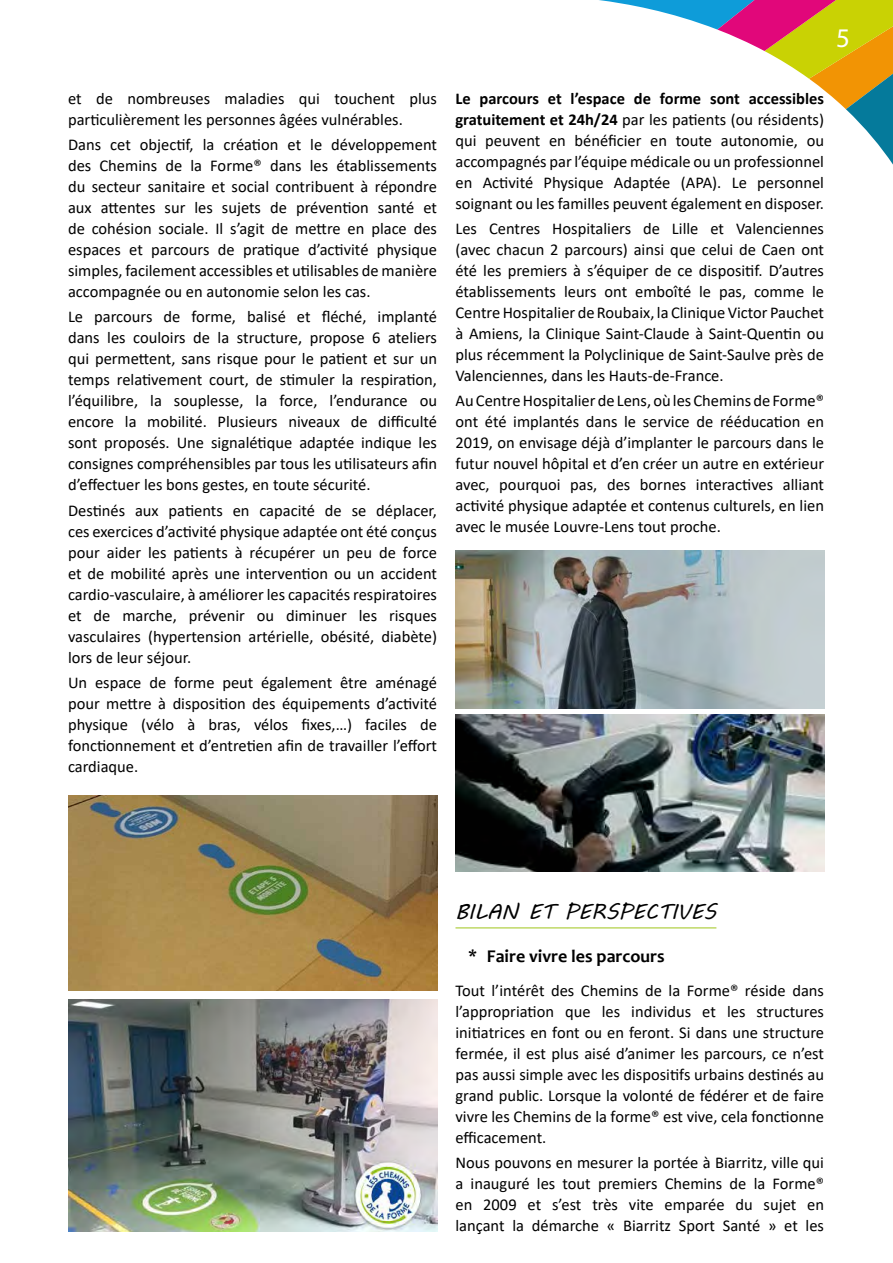
<style>
.page{position:relative;width:893px;height:1263px;background:#fff}
.page>*{position:absolute;margin:0;border:0;box-sizing:border-box;transform-origin:0 0}
.t1{font:27px "Myriad Pro";color:#fff}
.t2{font:21px "MV Boli";color:#000}
.t3{font:700 18px "Candara";color:#000}
.t4{font:16.5px/21px "Calibri";color:#000;text-align:justify}
.s1{font-weight:700}
</style>
<div class="page">
<svg style="left:599px;top:0;width:294px;height:165px"></svg>
<img style="left:68px;top:795px;width:369px;height:196px">
<img style="left:68px;top:999px;width:369px;height:232px">
<img style="left:455px;top:551px;width:370px;height:157px">
<img style="left:455px;top:714px;width:370px;height:158px">
<hr style="left:455px;top:927px;width:261px;height:1px;background:#a2c621">
<p class="t4" style="left:68px;top:87px;width:370px">et de nombreuses maladies qui touchent plus particulièrement les personnes âgées vulnérables.</p>
<p class="t4" style="left:68px;top:134px;width:371px">Dans cet objectif, la création et le développement des Chemins de la Forme® dans les établissements du secteur sanitaire et social contribuent à répondre aux attentes sur les sujets de prévention santé et de cohésion sociale. Il s’agit de mettre en place des espaces et parcours de pratique d’activité physique simples, facilement accessibles et utilisables de manière accompagnée ou en autonomie selon les cas.</p>
<p class="t4" style="left:68px;top:306px;width:371px">Le parcours de forme, balisé et fléché, implanté dans les couloirs de la structure, propose 6 ateliers qui permettent, sans risque pour le patient et sur un temps relativement court, de stimuler la respiration, l’équilibre, la souplesse, la force, l’endurance ou encore la mobilité. Plusieurs niveaux de difficulté sont proposés. Une signalétique adaptée indique les consignes compréhensibles par tous les utilisateurs afin d’effectuer les bons gestes, en toute sécurité.</p>
<p class="t4" style="left:68px;top:499px;width:371px">Destinés aux patients en capacité de se déplacer, ces exercices d’activité physique adaptée ont été conçus pour aider les patients à récupérer un peu de force et de mobilité après une intervention ou un accident cardio-vasculaire, à améliorer les capacités respiratoires et de marche, prévenir ou diminuer les risques vasculaires (hypertension artérielle, obésité, diabète) lors de leur séjour.</p>
<p class="t4" style="left:68px;top:671px;width:371px">Un espace de forme peut également être aménagé pour mettre à disposition des équipements d’activité physique (vélo à bras, vélos fixes,…) faciles de fonctionnement et d’entretien afin de travailler l’effort cardiaque.</p>
<h1 class="t1" style="left:836px;top:22px;width:15px">5</h1>
<p class="t4" style="left:455px;top:87px;width:370px"><span class="s1">Le parcours et l’espace de forme sont accessibles gratuitement et 24h/24</span> par les patients (ou résidents) qui peuvent en bénéficier en toute autonomie, ou accompagnés par l’équipe médicale ou un professionnel en Activité Physique Adaptée (APA). Le personnel soignant ou les familles peuvent également en disposer.</p>
<p class="t4" style="left:455px;top:218px;width:370px">Les Centres Hospitaliers de Lille et Valenciennes (avec chacun 2 parcours) ainsi que celui de Caen ont été les premiers à s’équiper de ce dispositif. D’autres établissements leurs ont emboîté le pas, comme le Centre Hospitalier de Roubaix, la Clinique Victor Pauchet à Amiens, la Clinique Saint-Claude à Saint-Quentin ou plus récemment la Polyclinique de Saint-Saulve près de Valenciennes, dans les Hauts-de-France.</p>
<p class="t4" style="left:455px;top:390px;width:370px">Au Centre Hospitalier de Lens, où les Chemins de Forme® ont été implantés dans le service de rééducation en 2019, on envisage déjà d’implanter le parcours dans le futur nouvel hôpital et d’en créer un autre en extérieur avec, pourquoi pas, des bornes interactives alliant activité physique adaptée et contenus culturels, en lien avec le musée Louvre-Lens tout proche.</p>
<p class="t2" style="left:455px;top:897px;width:262px">BILAN ET PERSPECTIVES</p>
<p class="t3" style="left:468px;top:945px;width:198px">* Faire vivre les parcours</p>
<p class="t4" style="left:455px;top:979px;width:370px">Tout l’intérêt des Chemins de la Forme® réside dans l’appropriation que les individus et les structures initiatrices en font ou en feront. Si dans une structure fermée, il est plus aisé d’animer les parcours, ce n’est pas aussi simple avec les dispositifs urbains destinés au grand public. Lorsque la volonté de fédérer et de faire vivre les Chemins de la forme® est vive, cela fonctionne efficacement.</p>
<p class="t4" style="left:455px;top:1151px;width:370px">Nous pouvons en mesurer la portée à Biarritz, ville qui a inauguré les tout premiers Chemins de la Forme® en 2009 et s’est très vite emparée du sujet en lançant la démarche « Biarritz Sport Santé » et les</p>
</div>
